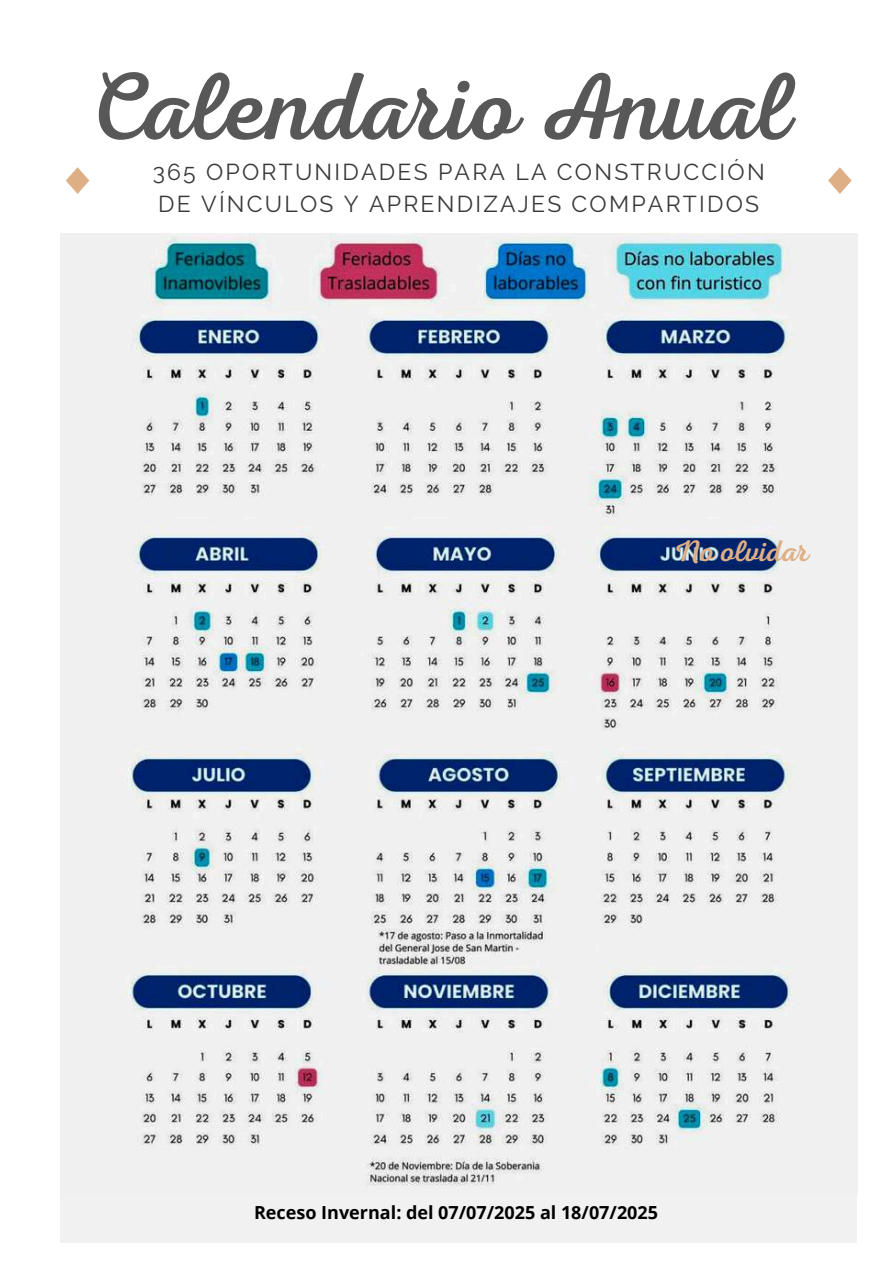
<style>
.page{position:relative;width:894px;height:1264px;background:#fff}
.page>*{position:absolute;margin:0;border:0;box-sizing:border-box;transform-origin:0 0}
.t1{font:95.85px "RTL Adam Script Regular";color:#585858}
.t2{font:30px "RTL Adam Script Regular";color:#deaf85}
.t3{font:22.95px/31.5px "Raleway";letter-spacing:.1em;color:#393939}
.t4{font:700 18px "Open Sans";color:#000}
</style>
<div class="page">
<svg style="left:66px;top:167px;width:23px;height:27px"></svg>
<svg style="left:828px;top:167px;width:23px;height:27px"></svg>
<div style="left:60px;top:974px;width:796px;height:268px;background:#f1f1f1"></div>
<img style="left:60px;top:233px;width:797px;height:961px">
<h1 class="t1" style="left:85px;top:52px;width:707px">Calendario Anual</h1>
<p class="t3" style="left:153px;top:156px;width:613px">365 OPORTUNIDADES PARA LA CONSTRUCCIÓN<br>DE VÍNCULOS Y APRENDIZAJES COMPARTIDOS</p>
<h2 class="t2" style="left:673px;top:534px;width:137px">No olvidar</h2>
<p class="t4" style="left:254px;top:1199px;width:405px">Receso Invernal: del 07/07/2025 al 18/07/2025</p>
</div>
